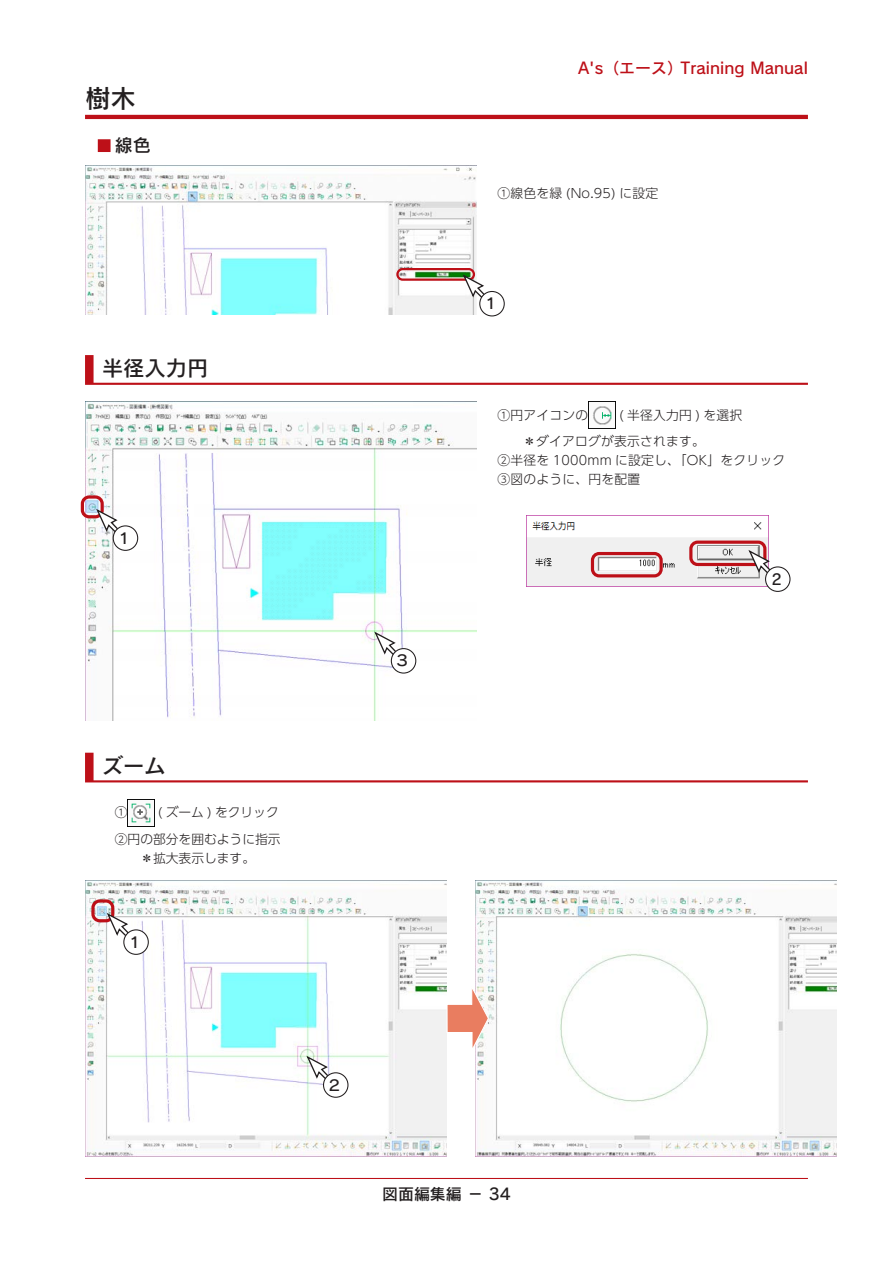
<style>
.page{position:relative;width:893px;height:1263px;background:#fff}
.page>*{position:absolute;margin:0;border:0;box-sizing:border-box;transform-origin:0 0}
.大見出し{font:25.5px "Rodin Pro N DB";color:#231f20}
.中見出し{font:21.3px "Rodin Pro N DB";color:#231f20}
.小見出し{font:18px "Rodin Pro N DB";color:#231f20}
.t1{font:15.9px "Rodin Pro N DB";color:#bd1018}
.t2{font:15.9px "Rodin Pro N DB";color:#231f20}
.本文{font:14.85px "Rodin Pro N DB";color:#231f20}
.右寄{font:300 12.75px "UD Shin Go Pr 6 N";letter-spacing:.02em;color:#231f20}
.操作{font:300 12.75px "UD Shin Go Pr 6 N";color:#231f20}
</style>
<div class="page">
<hr style="left:85px;top:1178px;width:723px;height:1px;background:#bd1018">
<hr style="left:85px;top:115px;width:723px;height:4px;background:#bd1018">
<div style="left:98px;top:139px;width:53px;height:13px;background:#bd1018"></div>
<div style="left:111px;top:137px;width:44px;height:21px;background:#fff"></div>
<svg style="left:85px;top:753px;width:723px;height:29px;background:#c6333a"></svg>
<div style="left:94px;top:750px;width:718px;height:30px;background:#fff"></div>
<img style="left:128px;top:799px;width:27px;height:27px">
<img style="left:85px;top:880px;width:361px;height:276px">
<img style="left:475px;top:880px;width:361px;height:276px">
<div style="left:85px;top:355px;width:723px;height:30px;background:#bd1018"></div>
<div style="left:94px;top:353px;width:718px;height:30px;background:#fff"></div>
<img style="left:589px;top:401px;width:27px;height:27px">
<img style="left:526px;top:516px;width:243px;height:71px">
<img style="left:85px;top:166px;width:391px;height:149px">
<div style="left:396px;top:268px;width:79px;height:13px;border:2px solid #bd1018;border-radius:5px"></div>
<svg style="left:461px;top:273px;width:25px;height:26px"></svg>
<div style="left:480px;top:291px;width:24px;height:25px;background:#fff;border-radius:50%"></div>
<div style="left:479px;top:291px;width:26px;height:25px;border:1px solid #231f20;border-radius:50%"></div>
<img style="left:85px;top:401px;width:391px;height:319px">
<div style="left:81px;top:495px;width:23px;height:23px;border:3px solid #bd1018;border-radius:7px"></div>
<svg style="left:95px;top:507px;width:25px;height:27px"></svg>
<div style="left:113px;top:526px;width:25px;height:24px;background:#fff;border-radius:50%"></div>
<div style="left:113px;top:525px;width:25px;height:26px;border:1px solid #231f20;border-radius:50%"></div>
<div style="left:689px;top:540px;width:77px;height:26px;border:3px solid #bd1018;border-radius:7px"></div>
<svg style="left:747px;top:548px;width:24px;height:27px"></svg>
<div style="left:765px;top:567px;width:25px;height:24px;background:#fff;border-radius:50%"></div>
<div style="left:765px;top:566px;width:25px;height:26px;border:1px solid #231f20;border-radius:50%"></div>
<div style="left:591px;top:552px;width:72px;height:25px;border:3px solid #bd1018;border-radius:7px"></div>
<svg style="left:373px;top:630px;width:25px;height:26px"></svg>
<div style="left:391px;top:649px;width:25px;height:24px;background:#fff;border-radius:50%"></div>
<div style="left:391px;top:648px;width:25px;height:26px;border:1px solid #231f20;border-radius:50%"></div>
<svg style="left:446px;top:982px;width:44px;height:72px"></svg>
<div style="left:91px;top:899px;width:23px;height:23px;border:3px solid #bd1018;border-radius:7px"></div>
<svg style="left:105px;top:911px;width:25px;height:27px"></svg>
<div style="left:124px;top:930px;width:24px;height:24px;background:#fff;border-radius:50%"></div>
<div style="left:123px;top:929px;width:26px;height:26px;border:1px solid #231f20;border-radius:50%"></div>
<svg style="left:305px;top:1054px;width:25px;height:27px"></svg>
<div style="left:323px;top:1073px;width:25px;height:24px;background:#fff;border-radius:50%"></div>
<div style="left:323px;top:1072px;width:25px;height:26px;border:1px solid #231f20;border-radius:50%"></div>
<p class="大見出し" style="left:85px;top:81px;width:53px">樹木</p>
<p class="小見出し" style="left:115px;top:133px;width:38px">線色</p>
<p class="中見出し" style="left:102px;top:354px;width:108px">半径入力円</p>
<p class="本文" style="left:117px;top:528px;width:16px">１</p>
<p class="中見出し" style="left:102px;top:751px;width:65px">ズーム</p>
<p class="操作" style="left:115px;top:802px;width:14px">①</p>
<p class="操作" style="left:158px;top:802px;width:123px">( ズーム ) をクリック</p>
<p class="操作" style="left:115px;top:828px;width:167px">②円の部分を囲むように指示</p>
<p class="操作" style="left:140px;top:848px;width:116px">＊拡大表示します。</p>
<p class="本文" style="left:127px;top:932px;width:16px">１</p>
<p class="本文" style="left:395px;top:651px;width:16px">３</p>
<p class="t1" style="left:578px;top:57px;width:231px">A's（エース）Training Manual</p>
<p class="右寄" style="left:497px;top:183px;width:162px">①線色を緑 (No.95) に設定</p>
<p class="本文" style="left:483px;top:294px;width:16px">１</p>
<p class="右寄" style="left:497px;top:405px;width:92px">①円アイコンの</p>
<p class="右寄" style="left:619px;top:405px;width:125px">( 半径入力円 ) を選択</p>
<p class="右寄" style="left:523px;top:431px;width:183px">＊ダイアログが表示されます。</p>
<p class="右寄" style="left:497px;top:450px;width:289px">②半径を 1000mm に設定し、「OK」をクリック</p>
<p class="右寄" style="left:497px;top:469px;width:144px">③図のように、円を配置</p>
<p class="本文" style="left:771px;top:569px;width:12px">2</p>
<p class="本文" style="left:327px;top:1075px;width:16px">２</p>
<p class="t2" style="left:382px;top:1184px;width:130px">図面編集編 － 34</p>
</div>
